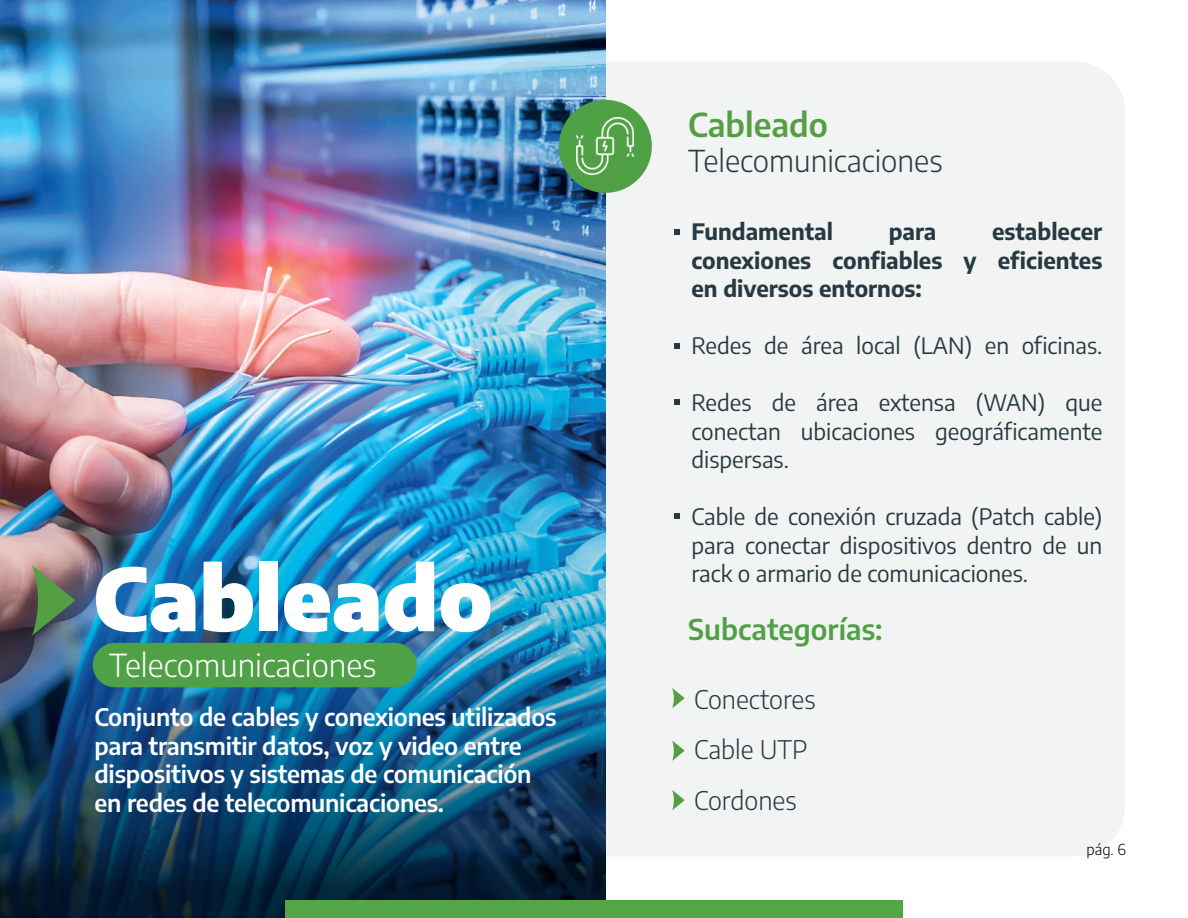
<style>
.page{position:relative;width:1188px;height:918px;background:#fff}
.page>*{position:absolute;margin:0;border:0;box-sizing:border-box;transform-origin:0 0}
.t1{font:900 86.1px "Encode Sans";color:#fff}
.t2{font:600 32.7px "Encode Sans";color:#549f44}
.t3{font:300 31.5px "Encode Sans";color:#fff}
.t4{font:300 30px "Encode Sans";color:#273a42}
.t5{font:600 28.5px "Encode Sans";color:#50a045}
.t6{font:300 25.5px/50.2px "Encode Sans";color:#273942}
.t7{font:600 24px/28.5px "Encode Sans";letter-spacing:-.01em;color:#fff}
.t8{font:22.5px/28.5px "Encode Sans";color:#273942;text-align:justify}
.t9{font:700 22.5px/28.5px "Encode Sans";color:#273942;text-align:justify}
.t10{font:300 15px "Encode Sans";color:#000001}
</style>
<div class="page">
<img style="left:0;top:0;width:606px;height:918px">
<svg style="left:471px;top:62px;width:654px;height:794px;fill:#f2f3f3"></svg>
<div style="left:559px;top:100px;width:93px;height:93px;background:#50a045;border-radius:50%"></div>
<img style="left:577px;top:118px;width:57px;height:57px">
<div style="left:285px;top:900px;width:618px;height:18px;background:#53a645"></div>
<svg style="left:32px;top:565px;width:43px;height:71px;background:#647b5e"></svg>
<div style="left:93px;top:643px;width:324px;height:44px;background:#50a045;border-radius:22px"></div>
<svg style="left:672px;top:688px;width:13px;height:20px"></svg>
<svg style="left:672px;top:740px;width:13px;height:21px"></svg>
<svg style="left:672px;top:790px;width:13px;height:20px"></svg>
<svg style="left:674px;top:230px;width:6px;height:6px"></svg>
<svg style="left:674px;top:344px;width:6px;height:6px"></svg>
<svg style="left:674px;top:399px;width:6px;height:6px"></svg>
<svg style="left:674px;top:513px;width:6px;height:6px"></svg>
<h1 class="t1" style="left:93px;top:531px;width:401px">Cableado</h1>
<h3 class="t3" style="left:109px;top:643px;width:269px">Telecomunicaciones</h3>
<p class="t7" style="left:95px;top:702px;width:464px">Conjunto de cables y conexiones utilizados para transmitir datos, voz y video entre dispositivos y sistemas de comunicación en redes de telecomunicaciones.</p>
<h2 class="t2" style="left:688px;top:101px;width:141px">Cableado</h2>
<h3 class="t4" style="left:688px;top:140px;width:256px">Telecomunicaciones</h3>
<p class="t9" style="left:692px;top:216px;width:412px;text-indent:301px">establecer conexiones confiables y eficientes en diversos entornos:</p>
<p class="t8" style="left:692px;top:331px;width:412px">Redes de área local (LAN) en oficinas.</p>
<p class="t8" style="left:692px;top:388px;width:412px">Redes de área extensa (WAN) que conectan ubicaciones geográficamente dispersas.</p>
<p class="t8" style="left:692px;top:502px;width:412px">Cable de conexión cruzada (Patch cable) para conectar dispositivos dentro de un rack o armario de comunicaciones.</p>
<p class="t9" style="left:692px;top:216px;width:143px">Fundamental</p>
<p class="t9" style="left:889px;top:216px;width:49px">para</p>
<p class="t5" style="left:688px;top:609px;width:196px">Subcategorías:</p>
<p class="t6" style="left:694px;top:673px;width:123px">Conectores<br>Cable UTP<br>Cordones</p>
<p class="t10" style="left:1087px;top:839px;width:41px">pág. 6</p>
</div>
